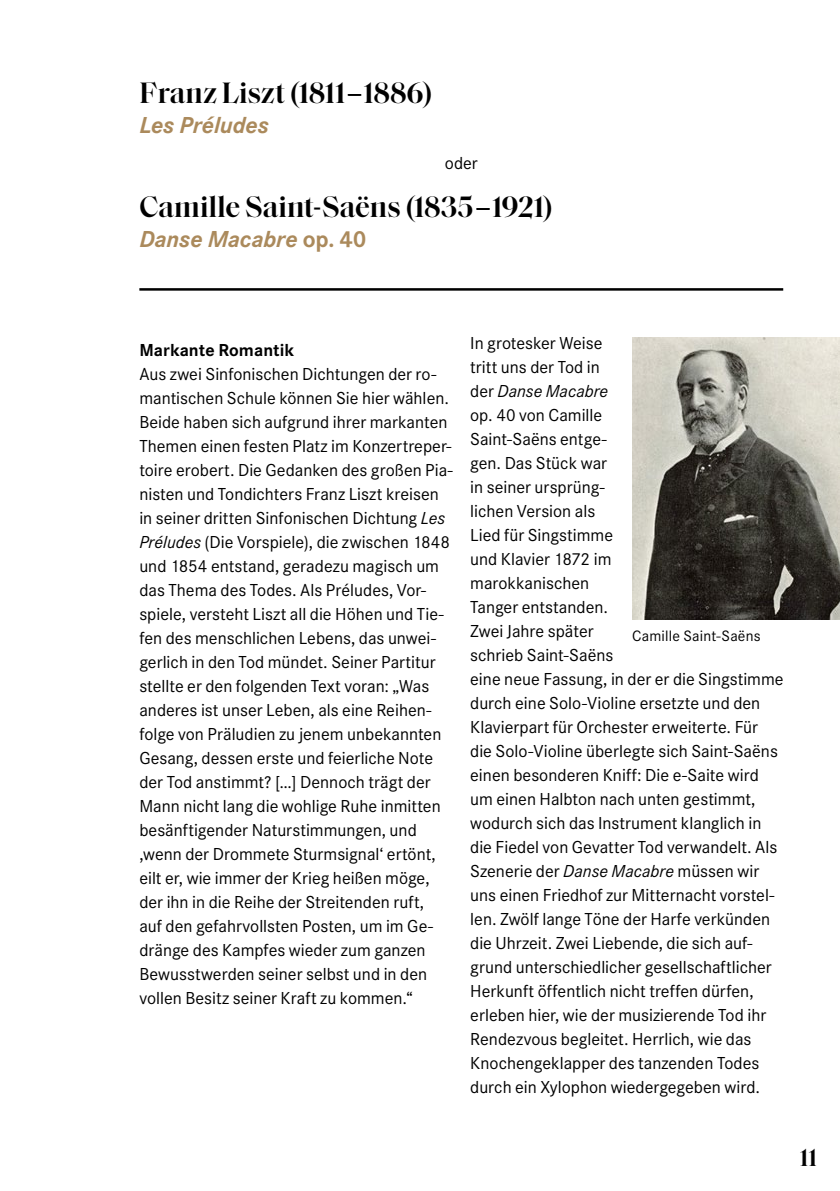
<style>
.page{position:relative;width:840px;height:1191px;background:#fff}
.page>*{position:absolute;margin:0;border:0;box-sizing:border-box;transform-origin:0 0}
.t1{font:600 30px "Saol Display";letter-spacing:-.005em;color:#000}
.t2{font:600 25px "Saol Display";color:#000}
.t3{font:italic 700 24px "Corporate S";letter-spacing:-.005em;color:#ab8a5c}
.t4{font:18px/24px "Corporate S Pro";color:#000}
.t5{font:700 18px "Corporate S";color:#000}
.t6{font:15.6px "Corporate S";letter-spacing:.015em;color:#000}
.s1{font-family:"Corporate S Pro";font-style:normal}
.s2{font-style:italic}
</style>
<div class="page">
<hr style="left:139px;top:288px;width:643px;height:3px;background:#000">
<img style="left:632px;top:337px;width:207px;height:282px">
<h1 class="t1" style="left:139px;top:71px;width:294px">Franz Liszt (1811 – 1886)</h1>
<h3 class="t3" style="left:139px;top:112px;width:131px">Les Préludes</h3>
<p class="t4" style="left:444px;top:150px;width:34px">oder</p>
<h1 class="t1" style="left:139px;top:185px;width:415px">Camille Saint-Saëns (1835– 1921)</h1>
<h3 class="t3" style="left:139px;top:226px;width:229px">Danse Macabre <span class="s1">op. 40</span></h3>
<p class="t5" style="left:139px;top:339px;width:156px">Markante Romantik</p>
<p class="t4" style="left:139px;top:360px;width:315px">Aus zwei Sinfonischen Dichtungen der ro&shy;mantischen Schule können Sie hier wählen.<br>Beide haben sich aufgrund ihrer markanten Themen einen festen Platz im Konzertreper&shy;toire erobert. Die Gedanken des großen Pia&shy;nisten und Tondichters Franz Liszt kreisen in seiner dritten Sinfonischen Dichtung <span class="s2">Les Préludes</span> (Die Vorspiele), die zwischen 1848 und 1854 entstand, geradezu magisch um das Thema des Todes. Als Préludes, Vor&shy;spiele, versteht Liszt all die Höhen und Tie&shy;fen des menschlichen Lebens, das unwei&shy;gerlich in den Tod mündet. Seiner Partitur stellte er den folgenden Text voran: „Was anderes ist unser Leben, als eine Reihen&shy;folge von Präludien zu jenem unbekannten Gesang, dessen erste und feierliche Note der Tod anstimmt? […] Dennoch trägt der Mann nicht lang die wohlige Ruhe inmitten besänftigender Naturstimmungen, und ,wenn der Drommete Sturmsignal‘ ertönt, eilt er, wie immer der Krieg heißen möge, der ihn in die Reihe der Streitenden ruft,<br>auf den gefahrvollsten Posten, um im Ge&shy;dränge des Kampfes wieder zum ganzen Bewusstwerden seiner selbst und in den vollen Besitz seiner Kraft zu kommen.“</p>
<p class="t4" style="left:470px;top:330px;width:315px">In grotesker Weise<br>tritt uns der Tod in<br>der <span class="s2">Danse Macabre<br></span>op. 40 von Camille<br>Saint-Saëns entge-<br>gen. Das Stück war<br>in seiner ursprüng-<br>lichen Version als<br>Lied für Singstimme<br>und Klavier 1872 im<br>marokkanischen<br>Tanger entstanden.<br>Zwei Jahre später<br>schrieb Saint-Saëns<br>eine neue Fassung, in der er die Singstimme durch eine Solo-Violine ersetzte und den<br>Klavierpart für Orchester erweiterte. Für die Solo-Violine überlegte sich Saint-Saëns einen besonderen Kniff: Die e-Saite wird um einen Halbton nach unten gestimmt, wodurch sich das Instrument klanglich in die Fiedel von Gevatter Tod verwandelt. Als<br>Szenerie der <span class="s2">Danse Macabre</span> müssen wir uns einen Friedhof zur Mitternacht vorstel&shy;len. Zwölf lange Töne der Harfe verkünden die Uhrzeit. Zwei Liebende, die sich auf&shy;grund unterschiedlicher gesellschaftlicher<br>Herkunft öffentlich nicht treffen dürfen, erleben hier, wie der musizierende Tod ihr<br>Rendezvous begleitet. Herrlich, wie das<br>Knochengeklapper des tanzenden Todes durch ein Xylophon wiedergegeben wird.</p>
<p class="t6" style="left:631px;top:626px;width:130px">Camille Saint-Saëns</p>
<h2 class="t2" style="left:799px;top:1138px;width:19px">11</h2>
</div>
